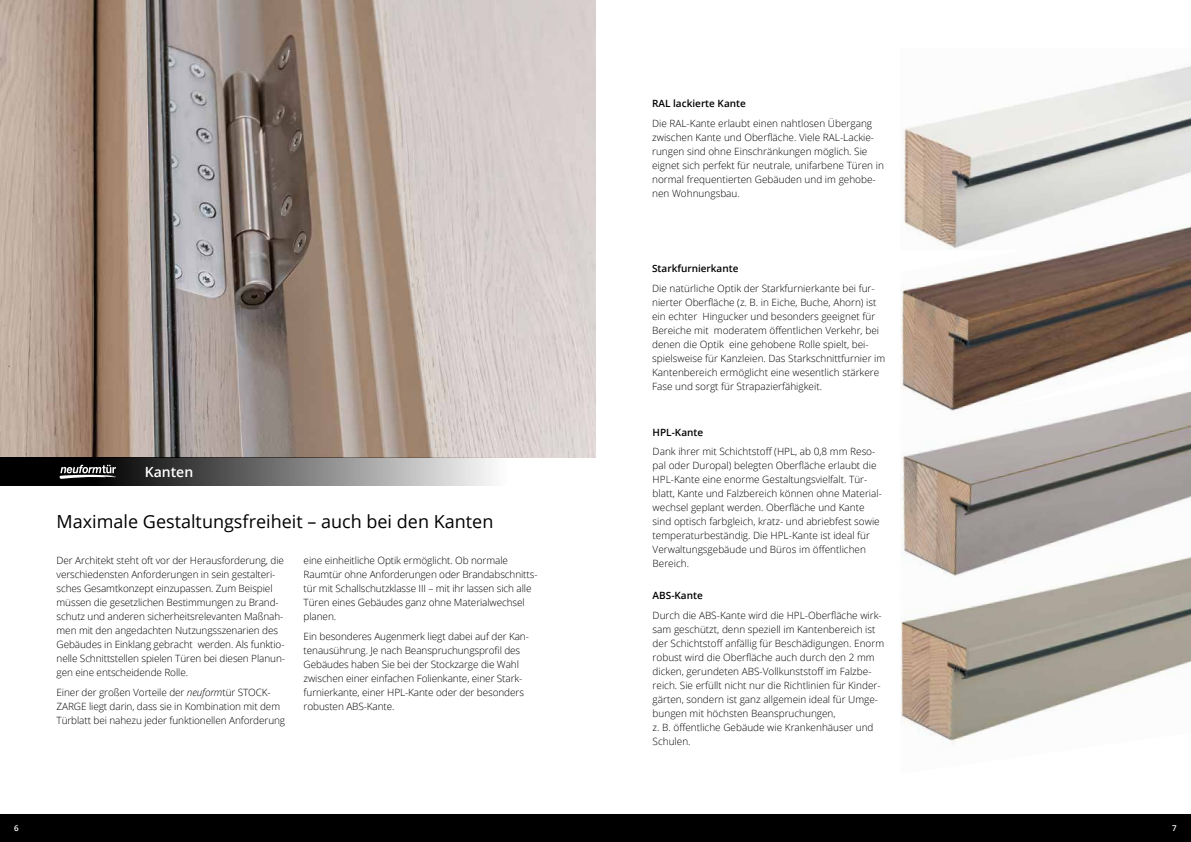
<style>
.page{position:relative;width:1191px;height:842px;background:#fff}
.page>*{position:absolute;margin:0;border:0;box-sizing:border-box;transform-origin:0 0}
.t1{font:18px "Open Sans";color:#000}
.t2{font:600 14px "Open Sans";color:#fff}
.t3{font:300 10px/14px "Open Sans";color:#000}
.t4{font:600 10px "Open Sans";color:#000}
.t5{font:600 8px "Open Sans";color:#fff}
.s1{font-style:italic}
</style>
<div class="page">
<div style="left:0;top:814px;width:1191px;height:28px;background:#000"></div>
<img style="left:0;top:0;width:595px;height:458px">
<div style="left:0;top:458px;width:533px;height:28px;background:linear-gradient(to right,#000,#fff)"></div>
<svg style="left:59px;top:465px;width:59px;height:14px"></svg>
<img style="left:902px;top:66px;width:289px;height:154px">
<img style="left:901px;top:220px;width:290px;height:148px">
<img style="left:901px;top:368px;width:290px;height:158px">
<img style="left:901px;top:526px;width:290px;height:219px">
<h2 class="t2" style="left:145px;top:462px;width:50px">Kanten</h2>
<h1 class="t1" style="left:57px;top:509px;width:438px">Maximale Gestaltungsfreiheit – auch bei den Kanten</h1>
<p class="t3" style="left:57px;top:553px;width:230px">Der Architekt steht oft vor der Herausforderung, die verschiedensten Anforderungen in sein gestalteri&shy;sches Gesamtkonzept einzupassen. Zum Beispiel müssen die gesetzlichen Bestimmungen zu Brand&shy;schutz und anderen sicherheitsrelevanten Maßnah&shy;men mit den angedachten Nutzungsszenarien des Gebäudes in Einklang gebracht werden. Als funktio&shy;nelle Schnittstellen spielen Türen bei diesen Planun&shy;gen eine entscheidende Rolle.</p>
<p class="t3" style="left:57px;top:685px;width:230px">Einer der großen Vorteile der <span class="s1">neuform</span>tür STOCK-<br>ZARGE liegt darin, dass sie in Kombination mit dem<br>Türblatt bei nahezu jeder funktionellen Anforderung</p>
<p class="t3" style="left:304px;top:553px;width:235px">eine einheitliche Optik ermöglicht. Ob normale Raumtür ohne Anforderungen oder Brandabschnitts&shy;tür mit Schallschutzklasse III – mit ihr lassen sich alle Türen eines Gebäudes ganz ohne Materialwechsel planen.</p>
<p class="t3" style="left:304px;top:629px;width:227px">Ein besonderes Augenmerk liegt dabei auf der Kan&shy;tenausührung. Je nach Beanspruchungsprofil des Gebäudes haben Sie bei der Stockzarge die Wahl zwischen einer einfachen Folienkante, einer Stark&shy;furnierkante, einer HPL-Kante oder der besonders robusten ABS-Kante.</p>
<p class="t4" style="left:652px;top:96px;width:95px">RAL lackierte Kante</p>
<p class="t3" style="left:652px;top:116px;width:233px">Die RAL-Kante erlaubt einen nahtlosen Übergang zwischen Kante und Oberfläche. Viele RAL-Lackie&shy;rungen sind ohne Einschränkungen möglich. Sie eignet sich perfekt für neutrale, unifarbene Türen in normal frequentierten Gebäuden und im gehobe&shy;nen Wohnungsbau.</p>
<p class="t4" style="left:652px;top:262px;width:88px">Starkfurnierkante</p>
<p class="t3" style="left:652px;top:281px;width:235px">Die natürliche Optik der Starkfurnierkante bei fur&shy;nierter Oberfläche (z. B. in Eiche, Buche, Ahorn) ist ein echter Hingucker und besonders geeignet für Bereiche mit moderatem öffentlichen Verkehr, bei denen die Optik eine gehobene Rolle spielt, bei&shy;spielsweise für Kanzleien. Das Starkschnittfurnier im Kantenbereich ermöglicht eine wesentlich stärkere Fase und sorgt für Strapazierfähigkeit.</p>
<p class="t4" style="left:652px;top:425px;width:52px">HPL-Kante</p>
<p class="t3" style="left:652px;top:444px;width:231px">Dank ihrer mit Schichtstoff (HPL, ab 0,8 mm Reso&shy;pal oder Duropal) belegten Oberfläche erlaubt die HPL-Kante eine enorme Gestaltungsvielfalt. Tür&shy;blatt, Kante und Falzbereich können ohne Material&shy;wechsel geplant werden. Oberfläche und Kante sind optisch farbgleich, kratz- und abriebfest sowie temperaturbeständig. Die HPL-Kante ist ideal für Verwaltungsgebäude und Büros im öffentlichen Bereich.</p>
<p class="t4" style="left:652px;top:588px;width:52px">ABS-Kante</p>
<p class="t3" style="left:652px;top:608px;width:233px">Durch die ABS-Kante wird die HPL-Oberfläche wirk&shy;sam geschützt, denn speziell im Kantenbereich ist der Schichtstoff anfällig für Beschädigungen. Enorm robust wird die Oberfläche auch durch den 2 mm dicken, gerundeten ABS-Vollkunststoff im Falzbe&shy;reich. Sie erfüllt nicht nur die Richtlinien für Kinder&shy;gärten, sondern ist ganz allgemein ideal für Umge&shy;bungen mit höchsten Beanspruchungen,<br>z. B. öffentliche Gebäude wie Krankenhäuser und Schulen.</p>
<p class="t5" style="left:14px;top:823px;width:6px">6</p>
<p class="t5" style="left:1172px;top:823px;width:6px">7</p>
</div>
